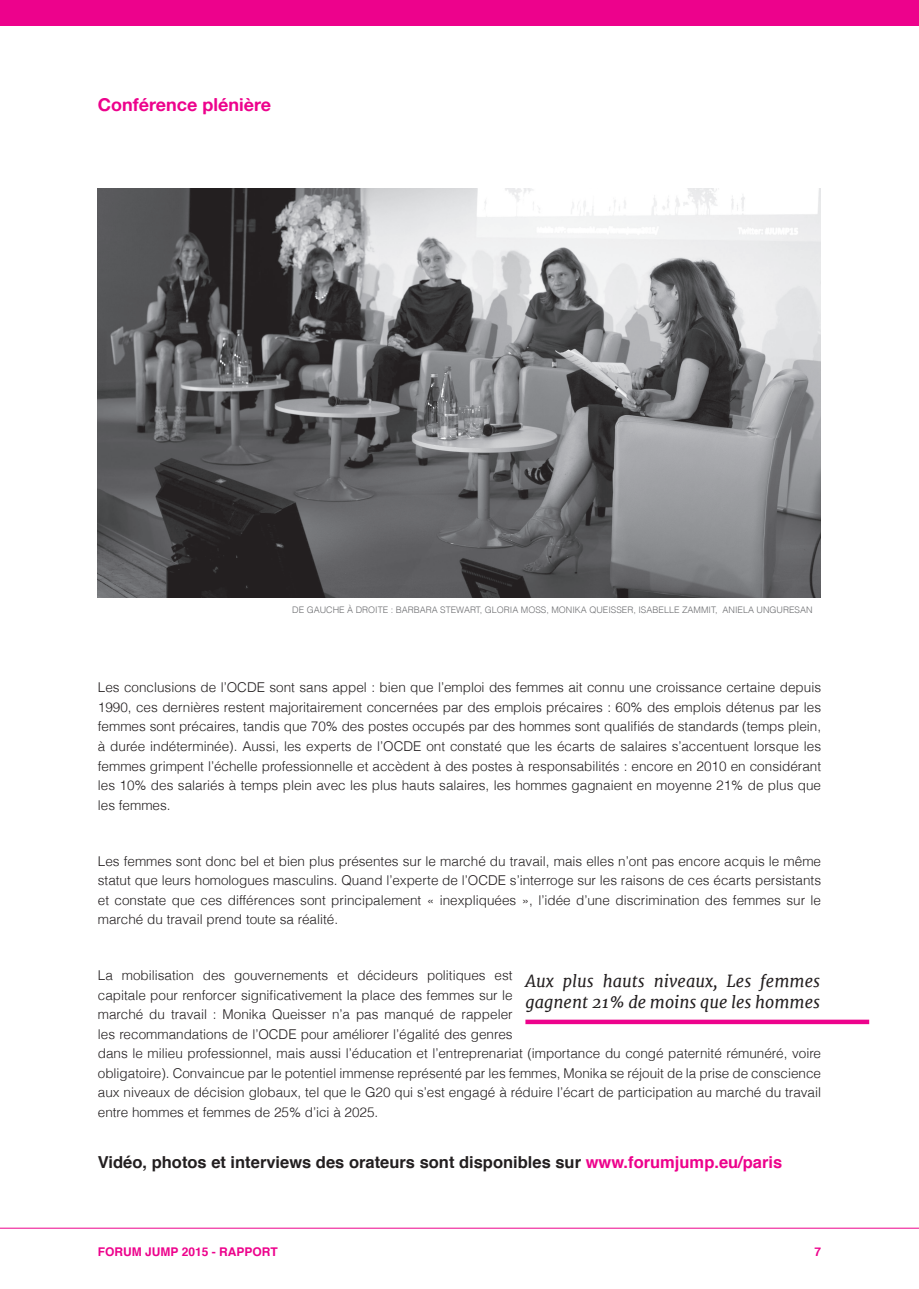
<style>
.page{position:relative;width:919px;height:1289px;background:#fff}
.page>*{position:absolute;margin:0;border:0;box-sizing:border-box;transform-origin:0 0}
.t1{font:18px "Alte Haas Grotesk Bold";color:#ed028c}
.t2{font:700 16.5px "Helvetica";color:#231f20}
.t3{font:italic 16.5px/21px "Merriweather";color:#231f20}
.t4{font:300 13.5px/19.5px "Helvetica";color:#231f20;text-align:justify}
.t5{font:700 12px "Helvetica";color:#ed028c}
.t6{font:300 9px "Helvetica";color:#6c6d70}
.s1{color:#ed028c}
</style>
<div class="page">
<img style="left:98px;top:188px;width:722px;height:410px">
<hr style="left:0;top:1227px;width:918px;height:1px;background:#ed028c">
<div style="left:525px;top:1019px;width:344px;height:5px;background:#ed028c"></div>
<div style="left:0;top:0;width:918px;height:26px;background:#ed028c"></div>
<h1 class="t1" style="left:98px;top:94px;width:175px">Conférence plénière</h1>
<p class="t6" style="left:292px;top:602px;width:522px">DE GAUCHE À DROITE : BARBARA STEWART, GLORIA MOSS, MONIKA QUEISSER, ISABELLE ZAMMIT, ANIELA UNGURESAN</p>
<p class="t4" style="left:98px;top:677px;width:724px">Les conclusions de l’OCDE sont sans appel : bien que l’emploi des femmes ait connu une croissance certaine depuis 1990, ces dernières restent majoritairement concernées par des emplois précaires : 60% des emplois détenus par les femmes sont précaires, tandis que 70% des postes occupés par des hommes sont qualifiés de standards (temps plein, à durée indéterminée). Aussi, les experts de l’OCDE ont constaté que les écarts de salaires s’accentuent lorsque les femmes grimpent l’échelle professionnelle et accèdent à des postes à responsabilités : encore en 2010 en considérant les 10% des salariés à temps plein avec les plus hauts salaires, les hommes gagnaient en moyenne 21% de plus que les femmes.</p>
<p class="t4" style="left:98px;top:850px;width:724px">Les femmes sont donc bel et bien plus présentes sur le marché du travail, mais elles n’ont pas encore acquis le même statut que leurs homologues masculins. Quand l’experte de l’OCDE s’interroge sur les raisons de ces écarts persistants et constate que ces différences sont principalement « inexpliquées », l’idée d’une discrimination des femmes sur le marché du travail prend toute sa réalité.</p>
<p class="t4" style="left:98px;top:964px;width:724px;text-align:left">La mobilisation des gouvernements et décideurs politiques est<br>capitale pour renforcer significativement la place des femmes sur le<br>marché du travail : Monika Queisser n’a pas manqué de rappeler<br>les recommandations de l’OCDE pour améliorer l’égalité des genres<br>dans le milieu professionnel, mais aussi l’éducation et l’entreprenariat (importance du congé paternité rémunéré, voire obligatoire). Convaincue par le potentiel immense représenté par les femmes, Monika se réjouit de la prise de conscience aux niveaux de décision globaux, tel que le G20 qui s’est engagé à réduire l’écart de participation au marché du travail entre hommes et femmes de 25% d’ici à 2025.</p>
<p class="t3" style="left:525px;top:970px;width:296px">Aux plus hauts niveaux, Les femmes gagnent 21% de moins que les hommes</p>
<p class="t2" style="left:98px;top:1148px;width:685px">Vidéo, photos et interviews des orateurs sont disponibles sur <span class="s1">www.forumjump.eu/paris</span></p>
<p class="t5" style="left:98px;top:1241px;width:181px">FORUM JUMP 2015 - RAPPORT</p>
<p class="t5" style="left:814px;top:1241px;width:8px">7</p>
</div>
